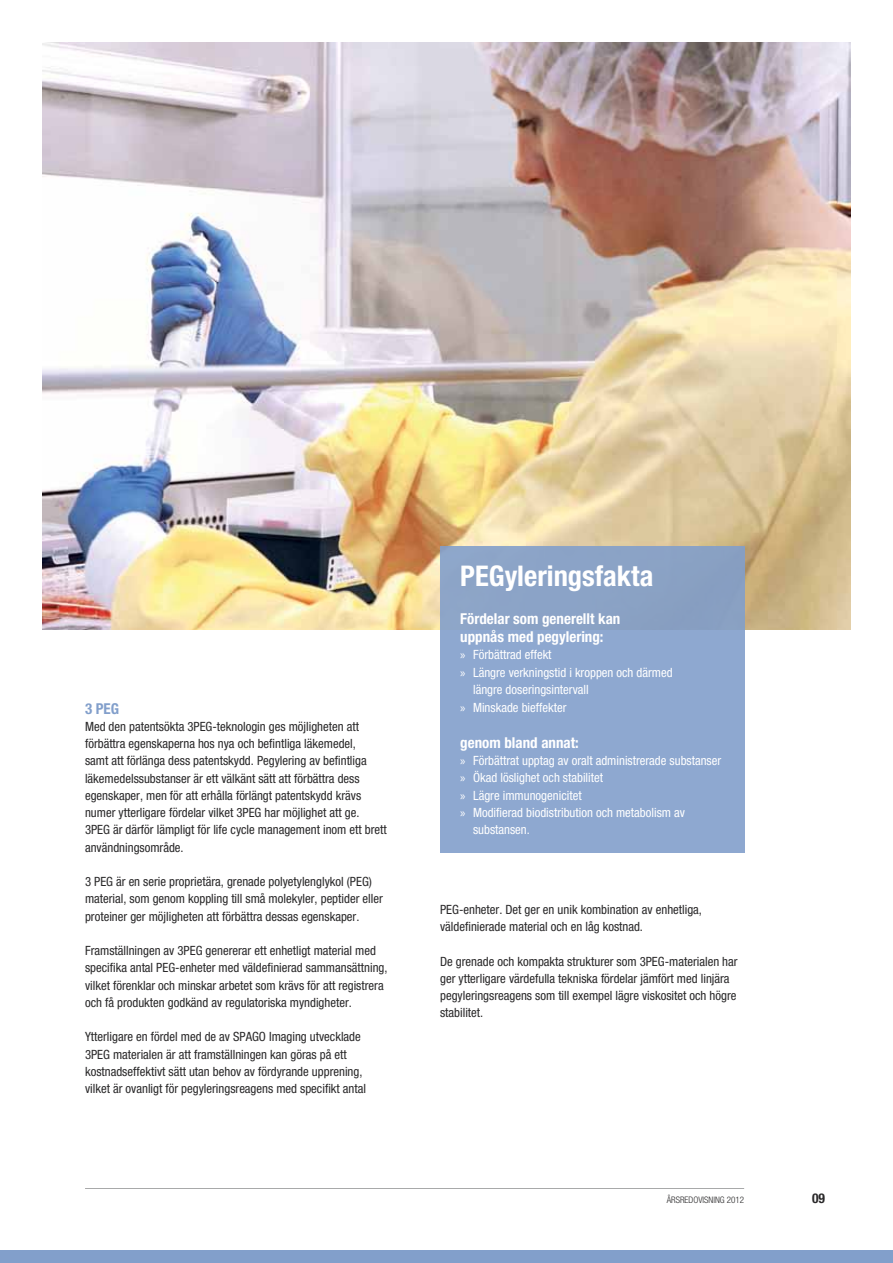
<style>
.page{position:relative;width:893px;height:1263px;background:#fff}
.page>*{position:absolute;margin:0;border:0;box-sizing:border-box;transform-origin:0 0}
.t1{font:700 condensed 28.5px "Helvetica Neue";color:#fff}
.t2{font:700 condensed 15px/18px "Helvetica Neue";color:#fff}
.t3{font:700 condensed 15px "Helvetica Neue";color:#829fcb}
.t4{font:700 condensed 13.5px "Helvetica Neue";color:#292829}
.t5{font:condensed 12.75px/17.2px "Helvetica Neue";color:#292829}
.t6{font:condensed 12.75px "Helvetica Neue";color:#fff}
.t7{font:300 condensed 9px "Helvetica Neue";color:#292829}
.s1{font-family:"Myriad Pro";font-stretch:normal}
</style>
<div class="page">
<hr style="left:85px;top:1188px;width:659px;height:1px;background:#747678">
<img style="left:43px;top:43px;width:807px;height:586px">
<div style="left:0;top:1250px;width:893px;height:13px;background:#829fcb"></div>
<div style="left:440px;top:546px;width:304px;height:307px;background:linear-gradient(to right,#8ea7ce,#8ca6cc)"></div>
<p class="t3" style="left:85px;top:699px;width:36px">3 PEG</p>
<p class="t5" style="left:85px;top:718px;width:303px">Med den patentsökta 3PEG-teknologin ges möjligheten att förbättra egenskaperna hos nya och befintliga läkemedel,<br>samt att förlänga dess patentskydd. Pegylering av befintliga läkemedelssubstanser är ett välkänt sätt att förbättra dess egenskaper, men för att erhålla förlängt patentskydd krävs numer ytterligare fördelar vilket 3PEG har möjlighet att ge.<br>3PEG är därför lämpligt för life cycle management inom ett brett användningsområde.</p>
<p class="t5" style="left:85px;top:873px;width:299px">3 PEG är en serie proprietära, grenade polyetylenglykol (PEG) material, som genom koppling till små molekyler, peptider eller proteiner ger möjligheten att förbättra dessas egenskaper.</p>
<p class="t5" style="left:85px;top:942px;width:304px">Framställningen av 3PEG genererar ett enhetligt material med specifika antal PEG-enheter med väldefinierad sammansättning, vilket förenklar och minskar arbetet som krävs för att registrera och få produkten godkänd av regulatoriska myndigheter.</p>
<p class="t5" style="left:85px;top:1028px;width:282px">Ytterligare en fördel med de av SPAGO Imaging utvecklade 3PEG materialen är att framställningen kan göras på ett kostnadseffektivt sätt utan behov av fördyrande upprening, vilket är ovanligt för pegyleringsreagens med specifikt antal</p>
<h1 class="t1" style="left:460px;top:559px;width:195px">PEGyleringsfakta</h1>
<p class="t2" style="left:460px;top:609px;width:162px">Fördelar som generellt kan uppnås med pegylering:</p>
<p class="t6" style="left:460px;top:647px;width:93px"><span class="s1">»</span> Förbättrad effekt</p>
<p class="t6" style="left:460px;top:665px;width:214px"><span class="s1">»</span> Längre verkningstid i kroppen och därmed</p>
<p class="t6" style="left:473px;top:682px;width:117px">längre doseringsintervall</p>
<p class="t6" style="left:460px;top:700px;width:108px"><span class="s1">»</span> Minskade bieffekter</p>
<p class="t2" style="left:460px;top:733px;width:120px">genom bland annat:</p>
<p class="t6" style="left:460px;top:753px;width:262px"><span class="s1">»</span> Förbättrat upptag av oralt administrerade substanser</p>
<p class="t6" style="left:460px;top:770px;width:144px"><span class="s1">»</span> Ökad löslighet och stabilitet</p>
<p class="t6" style="left:460px;top:788px;width:123px"><span class="s1">»</span> Lägre immunogenicitet</p>
<p class="t6" style="left:460px;top:805px;width:226px"><span class="s1">»</span> Modifierad biodistribution och metabolism av</p>
<p class="t6" style="left:473px;top:822px;width:58px">substansen.</p>
<p class="t5" style="left:440px;top:901px;width:263px">PEG-enheter. Det ger en unik kombination av enhetliga, väldefinierade material och en låg kostnad.</p>
<p class="t5" style="left:440px;top:952px;width:299px">De grenade och kompakta strukturer som 3PEG-materialen har ger ytterligare värdefulla tekniska fördelar jämfört med linjära pegyleringsreagens som till exempel lägre viskositet och högre stabilitet.</p>
<p class="t7" style="left:667px;top:1195px;width:79px">ÅRSREDOVISNING 2012</p>
<p class="t4" style="left:812px;top:1190px;width:14px">09</p>
</div>
